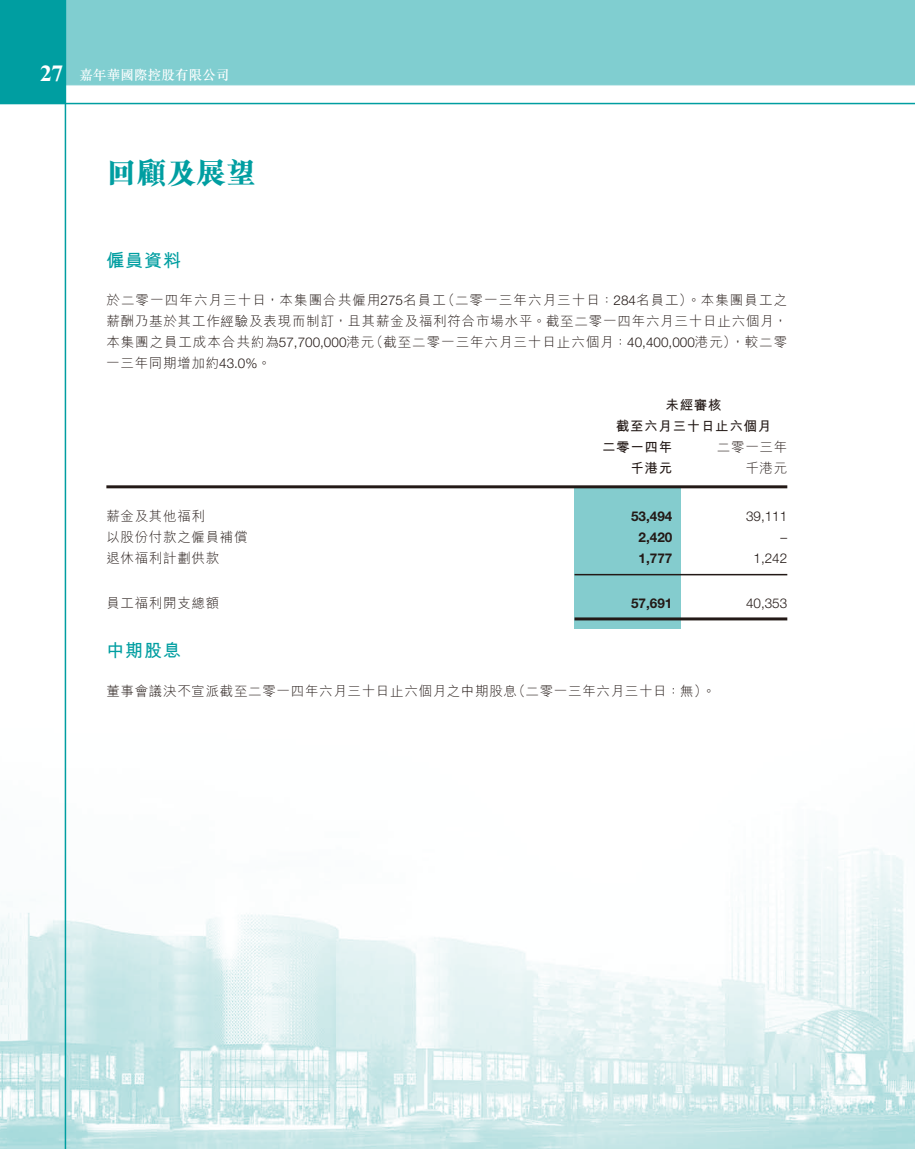
<style>
.page{position:relative;width:915px;height:1149px;background:#fff}
.page>*{position:absolute;margin:0;border:0;box-sizing:border-box;transform-origin:0 0}
.t1{font:800 30px "M Sung HK";color:#009ea1}
.t2{font:700 22.5px "Times New Roman MT Std";color:#fff}
.t3{font:700 18px "M Hei HK";letter-spacing:.05em;color:#009ea1}
.t4{font:300 13.5px/21px "M Hei HK";letter-spacing:.055em;color:#231916}
.t5{font:300 13.5px "M Hei HK";letter-spacing:.08em;color:#231916}
.t6{font:700 13.5px/21px "M Hei HK";letter-spacing:.05em;color:#231916;text-align:center}
.t7{font:700 13.5px "Helvetica Neue LT Std";color:#231916}
.t8{font:300 13.5px "Helvetica Neue LT Std";color:#231916}
.t9{font:500 13.5px "M Sung HK";letter-spacing:.01em;color:#fff}
.s1{font-family:"Helvetica Neue LT Std"}
</style>
<div class="page">
<img style="left:0;top:85px;width:914px;height:1063px">
<div style="left:0;top:0;width:65px;height:103px;background:#009ea1"></div>
<div style="left:66px;top:0;width:848px;height:85px;background:#80ced0"></div>
<hr style="left:65px;top:0;width:1px;height:1148px;background:#009ea1">
<hr style="left:0;top:103px;width:914px;height:1px;background:#009ea1">
<div style="left:574px;top:486px;width:106px;height:143px;background:#84ccce"></div>
<hr style="left:106px;top:485px;width:681px;height:3px;background:#231916">
<hr style="left:574px;top:573px;width:213px;height:2px;background:#231916">
<hr style="left:574px;top:617px;width:213px;height:3px;background:#231916">
<h2 class="t2" style="left:40px;top:59px;width:24px">27</h2>
<p class="t9" style="left:80px;top:65px;width:151px">嘉年華國際控股有限公司</p>
<h1 class="t1" style="left:106px;top:152px;width:151px">回顧及展望</h1>
<h3 class="t3" style="left:106px;top:247px;width:76px">僱員資料</h3>
<p class="t5" style="left:441px;top:290px;width:347px">（二零一三年六月三十日：<span class="s1">284</span>名員工）。本集團員工之</p>
<p class="t5" style="left:106px;top:290px;width:341px">於二零一四年六月三十日，本集團合共僱用<span class="s1">275</span>名員工</p>
<p class="t4" style="left:106px;top:310px;width:682px">薪酬乃基於其工作經驗及表現而制訂，且其薪金及福利符合市場水平。截至二零一四年六月三十日止六個月，</p>
<p class="t4" style="left:731px;top:331px;width:57px">，較二零</p>
<p class="t4" style="left:370px;top:331px;width:368px">（截至二零一三年六月三十日止六個月：<span class="s1">40,400,000</span>港元）</p>
<p class="t4" style="left:106px;top:331px;width:269px">本集團之員工成本合共約為<span class="s1">57,700,000</span>港元一三年同期增加約<span class="s1">43.0%</span>。</p>
<p class="t6" style="left:615px;top:393px;width:157px">未經審核<br>截至六月三十日止六個月</p>
<p class="t4" style="left:716px;top:436px;width:72px">二零一三年</p>
<p class="t6" style="left:602px;top:435px;width:72px">二零一四年</p>
<p class="t6" style="left:630px;top:456px;width:43px">千港元</p>
<p class="t4" style="left:745px;top:457px;width:43px">千港元</p>
<p class="t4" style="left:106px;top:505px;width:100px">薪金及其他福利</p>
<p class="t7" style="left:631px;top:508px;width:43px">53,494</p>
<p class="t8" style="left:745px;top:508px;width:43px">39,111</p>
<p class="t4" style="left:106px;top:526px;width:143px">以股份付款之僱員補償</p>
<p class="t7" style="left:638px;top:529px;width:35px">2,420</p>
<p class="t8" style="left:780px;top:529px;width:8px">–</p>
<p class="t4" style="left:106px;top:547px;width:114px">退休福利計劃供款</p>
<p class="t7" style="left:638px;top:550px;width:35px">1,777</p>
<p class="t8" style="left:753px;top:550px;width:35px">1,242</p>
<p class="t4" style="left:106px;top:592px;width:114px">員工福利開支總額</p>
<h3 class="t3" style="left:106px;top:637px;width:76px">中期股息</h3>
<p class="t7" style="left:631px;top:595px;width:43px">57,691</p>
<p class="t8" style="left:745px;top:595px;width:43px">40,353</p>
<p class="t4" style="left:512px;top:679px;width:197px">（二零一三年六月三十日：無(</p>
<p class="t4" style="left:106px;top:679px;width:412px">董事會議決不宣派截至二零一四年六月三十日止六個月之中期股息</p>
<p class="t4" style="left:702px;top:679px;width:15px">。</p>
</div>
